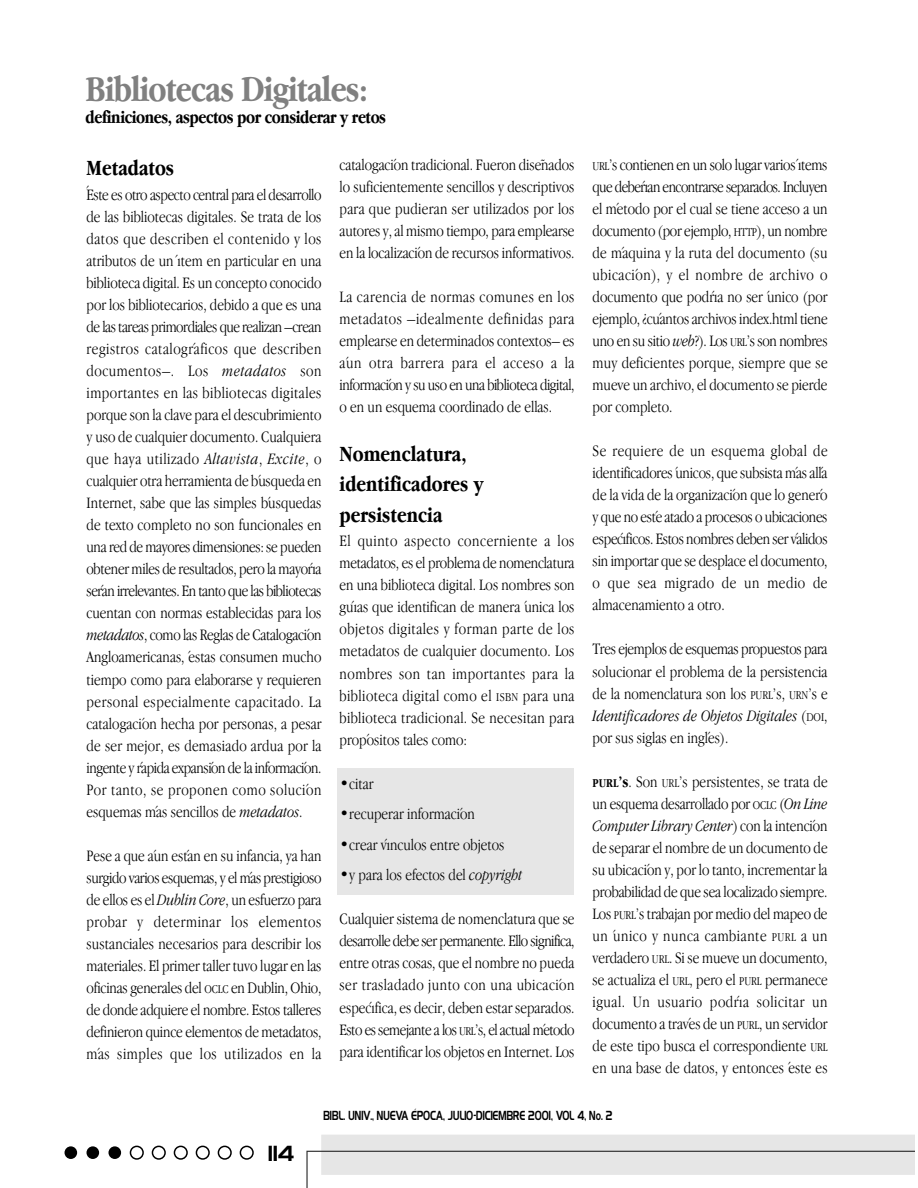
<style>
.page{position:relative;width:918px;height:1188px;background:#fff}
.page>*{position:absolute;margin:0;border:0;box-sizing:border-box;transform-origin:0 0}
.t1{font:700 condensed 37.5px "Garamond";letter-spacing:-.025em;color:#808080}
.t2{font:700 condensed 22.5px/30px "Garamond";color:#000}
.t3{font:19.5px "Highland Gothic";color:#000}
.t4{font:700 condensed 18.75px "Garamond";letter-spacing:-.025em;color:#000}
.t5{font:300 condensed 16.5px/22px "Garamond";color:#000;text-align:justify}
.t6{font:11.7px "Highland Gothic";color:#000;scale:.7 1}
.s1{font-weight:700;font-style:italic}
.s2{font-size:12.3px}
.s3{font-weight:700;font-size:12.3px}
.s4{font-weight:700}
</style>
<div class="page">
<svg style="left:306px;top:1135px;width:609px;height:52px"></svg>
<div style="left:65px;top:1146px;width:12px;height:13px;background:#000;border-radius:50%"></div>
<div style="left:87px;top:1146px;width:12px;height:13px;background:#000;border-radius:50%"></div>
<div style="left:108px;top:1146px;width:13px;height:13px;background:#000;border-radius:50%"></div>
<div style="left:130px;top:1146px;width:14px;height:14px;background:#fff;border:2px solid #000;border-radius:50%"></div>
<div style="left:152px;top:1146px;width:14px;height:14px;background:#fff;border:2px solid #000;border-radius:50%"></div>
<div style="left:174px;top:1146px;width:14px;height:14px;background:#fff;border:2px solid #000;border-radius:50%"></div>
<div style="left:196px;top:1146px;width:14px;height:14px;background:#fff;border:2px solid #000;border-radius:50%"></div>
<div style="left:218px;top:1146px;width:14px;height:14px;background:#fff;border:2px solid #000;border-radius:50%"></div>
<div style="left:240px;top:1146px;width:14px;height:14px;background:#fff;border:2px solid #000;border-radius:50%"></div>
<div style="left:337px;top:768px;width:237px;height:126px;background:#e6e6e6"></div>
<h1 class="t1" style="left:86px;top:75px;width:284px">Bibliotecas Digitales:</h1>
<p class="t4" style="left:86px;top:110px;width:302px">definiciones, aspectos por considerar y retos</p>
<h2 class="t2" style="left:87px;top:155px;width:89px">Metadatos</h2>
<p class="t5" style="left:87px;top:185px;width:237px">Éste es otro aspecto central para el desarrollo de las bibliotecas digitales. Se trata de los datos que describen el contenido y los atributos de un ítem en particular en una biblioteca digital. Es un concepto conocido por los bibliotecarios, debido a que es una de las tareas primordiales que realizan –crean registros catalográficos que describen documentos–. Los <span class="s1">metadatos</span> son importantes en las bibliotecas digitales porque son la clave para el descubrimiento y uso de cualquier documento. Cualquiera que haya utilizado <span class="s1">Altavista</span>, <span class="s1">Excite</span>, o cualquier otra herramienta de búsqueda en Internet, sabe que las simples búsquedas de texto completo no son funcionales en una red de mayores dimensiones: se pueden obtener miles de resultados, pero la mayoría serán irrelevantes. En tanto que las bibliotecas cuentan con normas establecidas para los <span class="s1">metadatos</span>, como las Reglas de Catalogación Angloamericanas, éstas consumen mucho tiempo como para elaborarse y requieren personal especialmente capacitado. La catalogación hecha por personas, a pesar de ser mejor, es demasiado ardua por la ingente y rápida expansión de la información.<br>Por tanto, se proponen como solución esquemas más sencillos de <span class="s1">metadatos</span>.</p>
<p class="t5" style="left:87px;top:846px;width:237px">Pese a que aún están en su infancia, ya han surgido varios esquemas, y el más prestigioso de ellos es el <span class="s1">Dublin Core</span>, un esfuerzo para probar y determinar los elementos sustanciales necesarios para describir los materiales. El primer taller tuvo lugar en las oficinas generales del <span class="s2">OCLC</span> en Dublin, Ohio, de donde adquiere el nombre. Estos talleres definieron quince elementos de metadatos, más simples que los utilizados en la</p>
<p class="t5" style="left:340px;top:155px;width:237px">catalogación tradicional. Fueron diseñados lo suficientemente sencillos y descriptivos para que pudieran ser utilizados por los autores y, al mismo tiempo, para emplearse en la localización de recursos informativos.</p>
<p class="t5" style="left:340px;top:287px;width:237px">La carencia de normas comunes en los metadatos –idealmente definidas para emplearse en determinados contextos– es aún otra barrera para el acceso a la información y su uso en una biblioteca digital, o en un esquema coordinado de ellas.</p>
<h2 class="t2" style="left:340px;top:441px;width:145px">Nomenclatura, identificadores y persistencia</h2>
<p class="t5" style="left:340px;top:531px;width:237px">El quinto aspecto concerniente a los metadatos, es el problema de nomenclatura en una biblioteca digital. Los nombres son guías que identifican de manera única los objetos digitales y forman parte de los metadatos de cualquier documento. Los nombres son tan importantes para la biblioteca digital como el <span class="s2">ISBN</span> para una biblioteca tradicional. Se necesitan para propósitos tales como:</p>
<p class="t5" style="left:340px;top:774px;width:36px">•citar</p>
<p class="t5" style="left:340px;top:804px;width:137px">•recuperar información</p>
<p class="t5" style="left:340px;top:835px;width:166px">•crear vínculos entre objetos</p>
<p class="t5" style="left:340px;top:865px;width:184px">•y para los efectos del <span class="s1">copyright</span></p>
<p class="t5" style="left:340px;top:909px;width:237px">Cualquier sistema de nomenclatura que se desarrolle debe ser permanente. Ello significa, entre otras cosas, que el nombre no pueda ser trasladado junto con una ubicación específica, es decir, deben estar separados.<br>Esto es semejante a los <span class="s2">URL</span>’s, el actual método para identificar los objetos en Internet. Los</p>
<p class="t5" style="left:593px;top:155px;width:237px"><span class="s2">URL</span>’s contienen en un solo lugar varios ítems que deberían encontrarse separados. Incluyen el método por el cual se tiene acceso a un documento (por ejemplo, <span class="s2">HTTP</span>), un nombre de máquina y la ruta del documento (su ubicación), y el nombre de archivo o documento que podría no ser único (por ejemplo, ¿cuántos archivos index.html tiene uno en su sitio <span class="s1">web</span>?). Los <span class="s2">URL</span>’s son nombres muy deficientes porque, siempre que se mueve un archivo, el documento se pierde por completo.</p>
<p class="t5" style="left:593px;top:441px;width:237px">Se requiere de un esquema global de identificadores únicos, que subsista más allá de la vida de la organización que lo generó y que no esté atado a procesos o ubicaciones específicos. Estos nombres deben ser válidos sin importar que se desplace el documento, o que sea migrado de un medio de almacenamiento a otro.</p>
<p class="t5" style="left:593px;top:640px;width:237px">Tres ejemplos de esquemas propuestos para solucionar el problema de la persistencia de la nomenclatura son los <span class="s2">PURL</span>’s, <span class="s2">URN</span>’s e <span class="s1">Identificadores de Objetos Digitales</span> (<span class="s2">DOI</span>, por sus siglas en inglés).</p>
<p class="t5" style="left:593px;top:772px;width:237px"><span class="s3">PURL</span><span class="s4">’s</span>. Son <span class="s2">URL</span>’s persistentes, se trata de un esquema desarrollado por <span class="s2">OCLC</span> (<span class="s1">On Line Computer Library Center</span>) con la intención de separar el nombre de un documento de su ubicación y, por lo tanto, incrementar la probabilidad de que sea localizado siempre.<br>Los <span class="s2">PURL</span>’s trabajan por medio del mapeo de un único y nunca cambiante <span class="s2">PURL</span> a un verdadero <span class="s2">URL</span>. Si se mueve un documento, se actualiza el <span class="s2">URL</span>, pero el <span class="s2">PURL</span> permanece igual. Un usuario podría solicitar un documento a través de un <span class="s2">PURL</span>, un servidor de este tipo busca el correspondiente <span class="s2">URL </span>en una base de datos, y entonces éste es</p>
<p class="t3" style="left:269px;top:1146px;width:28px">114</p>
<p class="t6" style="left:324px;top:1111px;width:415px">BIBL. UNIV., NUEVA ÉPOCA, JULIO-DICIEMBRE 2001, VOL 4, No. 2</p>
</div>
